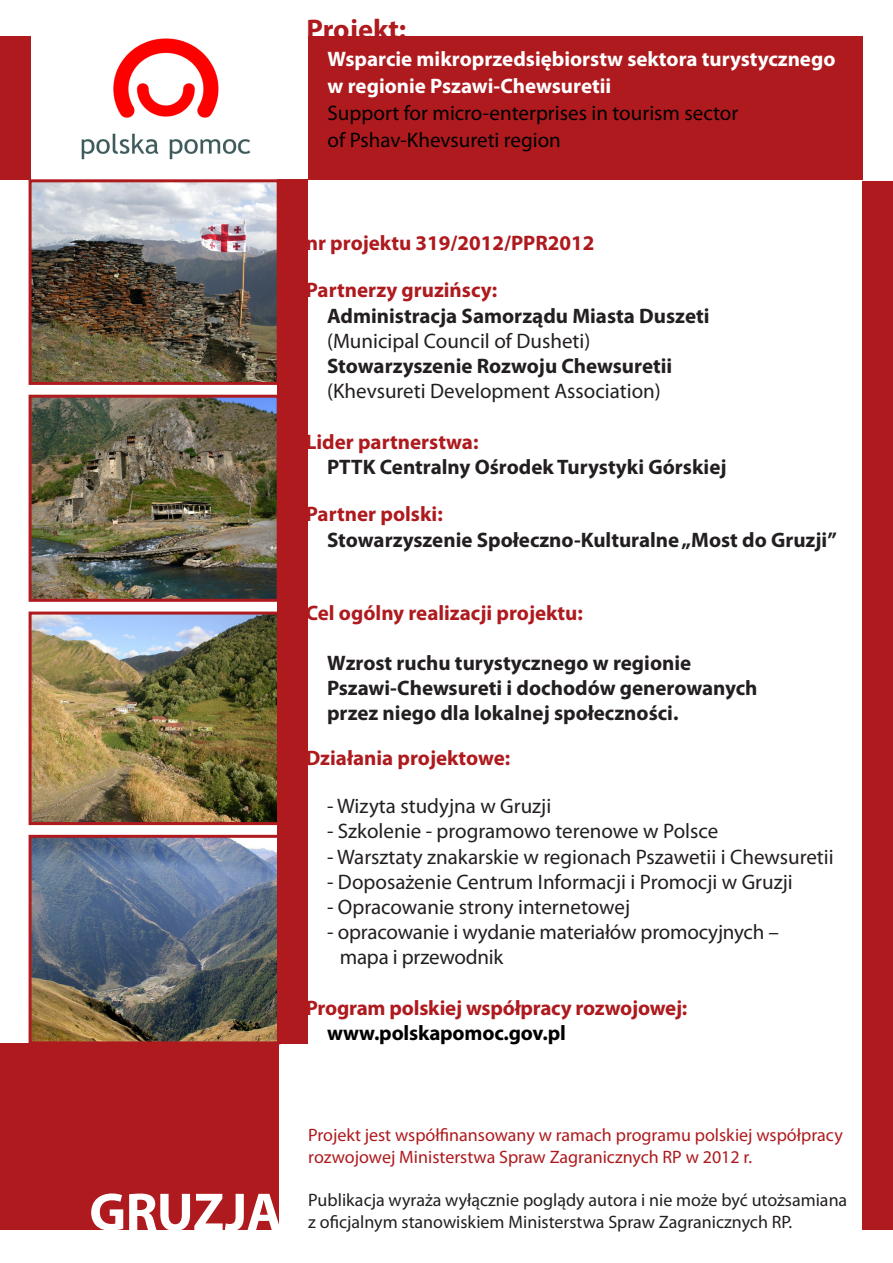
<style>
.page{position:relative;width:893px;height:1263px;background:#fff}
.page>*{position:absolute;margin:0;border:0;box-sizing:border-box;transform-origin:0 0}
.t1{font:700 54px "Myriad Pro";letter-spacing:-.01em;color:#fff}
.t2{font:700 28.5px "Myriad Pro";color:#ae1a1e}
.t3{font:21px/25.2px "Myriad Pro";color:#231f20}
.t4{font:700 21px/25.2px "Myriad Pro";color:#231f20}
.t5{font:700 21px "Myriad Pro";color:#ae1a1e}
.t6{font:700 21px "Myriad Pro";color:#fff}
.t7{font:21px "Myriad Pro";color:#000}
.t8{font:700 21px "Myriad Pro";letter-spacing:-.01em;color:#000}
.t9{font:18px "Myriad Pro";color:#231f20}
.t10{font:18px/21.6px "Myriad Pro";color:#ae1a1e}
</style>
<div class="page">
<img style="left:33px;top:615px;width:243px;height:206px">
<div style="left:29px;top:611px;width:251px;height:214px;border:3px solid #ae1a1e"></div>
<img style="left:33px;top:839px;width:243px;height:201px">
<div style="left:29px;top:835px;width:251px;height:209px;border:3px solid #ae1a1e"></div>
<img style="left:33px;top:183px;width:243px;height:198px">
<div style="left:29px;top:179px;width:251px;height:206px;border:3px solid #ae1a1e"></div>
<img style="left:33px;top:399px;width:243px;height:199px">
<div style="left:29px;top:395px;width:251px;height:207px;border:3px solid #ae1a1e"></div>
<img style="left:81px;top:38px;width:170px;height:122px">
<div style="left:308px;top:36px;width:555px;height:143px;background:#ae1a1e"></div>
<div style="left:278px;top:179px;width:30px;height:865px;background:#ae1a1e"></div>
<div style="left:0;top:1043px;width:278px;height:187px;background:#ae1a1e"></div>
<div style="left:863px;top:181px;width:30px;height:1049px;background:#ae1a1e"></div>
<div style="left:0;top:36px;width:30px;height:143px;background:#ae1a1e"></div>
<p class="t2" style="left:306px;top:11px;width:102px">Projekt:</p>
<p class="t6" style="left:328px;top:45px;width:509px">Wsparcie mikroprzedsiębiorstw sektora turystycznego</p>
<p class="t6" style="left:328px;top:72px;width:285px">w regionie Pszawi-Chewsuretii</p>
<p class="t7" style="left:328px;top:100px;width:412px">Support for micro-enterprises in tourism sector</p>
<p class="t7" style="left:328px;top:127px;width:235px">of Pshav-Khevsureti region</p>
<p class="t5" style="left:306px;top:229px;width:290px">nr projektu 319/2012/PPR2012</p>
<p class="t5" style="left:306px;top:277px;width:193px">Partnerzy gruzińscy:</p>
<p class="t4" style="left:327px;top:302px;width:384px">Administracja Samorządu Miasta Duszeti</p>
<p class="t3" style="left:327px;top:328px;width:265px">(Municipal Council of Dusheti)</p>
<p class="t4" style="left:327px;top:353px;width:347px">Stowarzyszenie Rozwoju Chewsuretii</p>
<p class="t3" style="left:327px;top:378px;width:335px">(Khevsureti Development Association)</p>
<p class="t5" style="left:306px;top:428px;width:174px">Lider partnerstwa:</p>
<p class="t4" style="left:327px;top:453px;width:401px">PTTK Centralny Ośrodek Turystyki Górskiej</p>
<p class="t5" style="left:306px;top:501px;width:139px">Partner polski:</p>
<p class="t4" style="left:327px;top:526px;width:511px">Stowarzyszenie Społeczno-Kulturalne „Most do Gruzji”</p>
<p class="t5" style="left:306px;top:599px;width:279px">Cel ogólny realizacji projektu:</p>
<p class="t4" style="left:327px;top:650px;width:432px">Wzrost ruchu turystycznego w regionie<br>Pszawi-Chewsureti i dochodów generowanych przez niego dla lokalnej społeczności.</p>
<p class="t5" style="left:306px;top:745px;width:206px">Działania projektowe:</p>
<p class="t3" style="left:327px;top:793px;width:226px">- Wizyta studyjna w Gruzji</p>
<p class="t3" style="left:327px;top:818px;width:393px">- Szkolenie - programowo terenowe w Polsce</p>
<p class="t3" style="left:327px;top:843px;width:508px">- Warsztaty znakarskie w regionach Pszawetii i Chewsuretii</p>
<p class="t3" style="left:327px;top:869px;width:467px">- Doposażenie Centrum Informacji i Promocji w Gruzji</p>
<p class="t3" style="left:327px;top:894px;width:305px">- Opracowanie strony internetowej</p>
<p class="t3" style="left:340px;top:919px;width:441px;text-indent:-13px">- opracowanie i wydanie materiałów promocyjnych – mapa i przewodnik</p>
<p class="t5" style="left:306px;top:994px;width:383px">Program polskiej współpracy rozwojowej:</p>
<p class="t8" style="left:327px;top:1019px;width:240px">www.polskapomoc.gov.pl</p>
<p class="t1" style="left:89px;top:1177px;width:194px">GRUZJA</p>
<p class="t10" style="left:308px;top:1124px;width:536px">Projekt jest współfinansowany w ramach programu polskiej współpracy rozwojowej Ministerstwa Spraw Zagranicznych RP w 2012 r.</p>
<p class="t9" style="left:308px;top:1189px;width:540px">Publikacja wyraża wyłącznie poglądy autora i nie może być utożsamiana</p>
<p class="t9" style="left:308px;top:1211px;width:485px">z oficjalnym stanowiskiem Ministerstwa Spraw Zagranicznych RP.</p>
</div>
